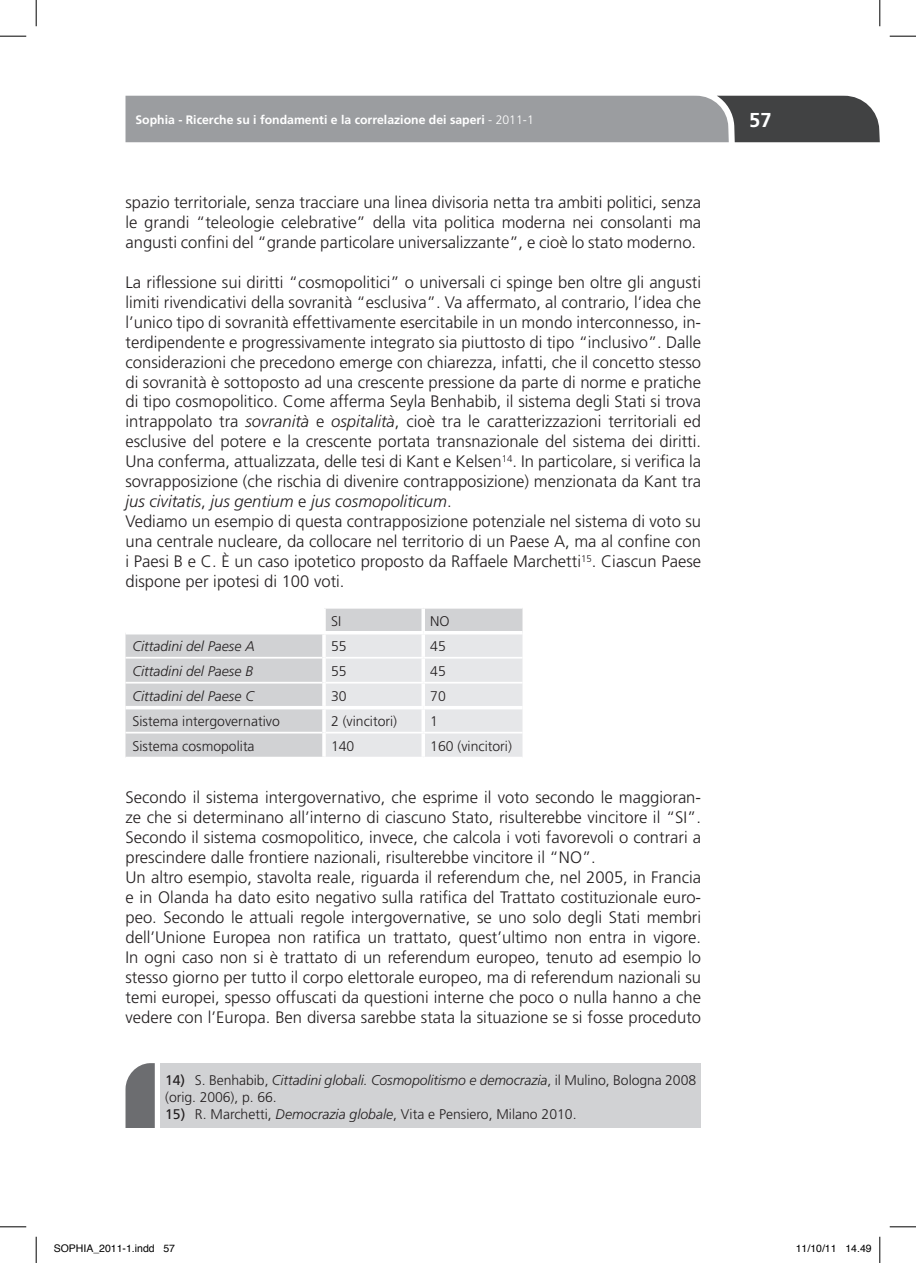
<style>
.page{position:relative;width:916px;height:1263px;background:#fff}
.page>*{position:absolute;margin:0;border:0;box-sizing:border-box;transform-origin:0 0}
.t1{font:700 20.12px "Frutiger";color:#fff}
.testo{font:300 16.62px/19.9px "Frutiger";color:#231f20;text-align:justify}
.note{font:300 16.62px/19.9px "Frutiger";color:#231f20;text-align:justify}
.note-2{font:300 14px/16.8px "Frutiger";color:#231f20}
.t2{font:italic 300 14px "Frutiger";color:#231f20}
.t3{font:700 12.25px "Frutiger";color:#fff}
.t4{font:10.5px "Helvetica";color:#000}
.s1{font-weight:300}
.s2{font-style:italic}
.s3{font-weight:400}
</style>
<div class="page">
<svg style="left:125px;top:96px;width:754px;height:46px;background:#8b8d90"></svg>
<div style="left:160px;top:1063px;width:541px;height:65px;background:#d1d2d4"></div>
<svg style="left:125px;top:1063px;width:30px;height:65px;background:#7a7b7e"></svg>
<svg style="left:125px;top:609px;width:397px;height:148px;background:#d8d8da"></svg>
<div style="left:326px;top:634px;width:196px;height:123px;background:#e6e7e9"></div>
<hr style="left:125px;top:657px;width:197px;height:2px;background:#fff">
<hr style="left:326px;top:657px;width:97px;height:2px;background:#fff">
<hr style="left:125px;top:682px;width:197px;height:2px;background:#fff">
<hr style="left:326px;top:682px;width:97px;height:2px;background:#fff">
<hr style="left:125px;top:732px;width:197px;height:1px;background:#fff">
<hr style="left:326px;top:732px;width:97px;height:1px;background:#fff">
<hr style="left:322px;top:609px;width:4px;height:22px;background:#fff">
<hr style="left:322px;top:634px;width:4px;height:24px;background:#fff">
<hr style="left:322px;top:658px;width:4px;height:25px;background:#fff">
<hr style="left:322px;top:683px;width:4px;height:23px;background:#fff">
<hr style="left:322px;top:709px;width:4px;height:24px;background:#fff">
<hr style="left:322px;top:733px;width:4px;height:24px;background:#fff">
<svg style="left:421px;top:609px;width:4px;height:22px"></svg>
<svg style="left:421px;top:634px;width:4px;height:23px"></svg>
<svg style="left:421px;top:659px;width:4px;height:23px"></svg>
<svg style="left:421px;top:684px;width:4px;height:22px"></svg>
<svg style="left:421px;top:709px;width:4px;height:23px"></svg>
<svg style="left:421px;top:733px;width:4px;height:24px"></svg>
<hr style="left:423px;top:657px;width:99px;height:2px;background:#fff">
<hr style="left:423px;top:682px;width:99px;height:2px;background:#fff">
<hr style="left:423px;top:732px;width:99px;height:1px;background:#fff">
<hr style="left:125px;top:631px;width:199px;height:3px;background:#fff">
<hr style="left:324px;top:631px;width:99px;height:3px;background:#fff">
<hr style="left:423px;top:631px;width:99px;height:3px;background:#fff">
<hr style="left:125px;top:706px;width:199px;height:3px;background:#fff">
<hr style="left:324px;top:706px;width:99px;height:3px;background:#fff">
<hr style="left:423px;top:706px;width:99px;height:3px;background:#fff">
<svg style="left:0;top:36px;width:26px;height:1px"></svg>
<svg style="left:889px;top:36px;width:27px;height:1px"></svg>
<svg style="left:0;top:1226px;width:26px;height:1px"></svg>
<svg style="left:889px;top:1226px;width:27px;height:1px"></svg>
<svg style="left:36px;top:0;width:1px;height:26px"></svg>
<svg style="left:36px;top:1237px;width:1px;height:26px"></svg>
<svg style="left:879px;top:0;width:1px;height:26px"></svg>
<svg style="left:879px;top:1237px;width:1px;height:26px"></svg>
<p class="t3" style="left:135px;top:112px;width:400px">Sophia - Ricerche su i fondamenti e la correlazione dei saperi <span class="s1">- 2011-1</span></p>
<p class="t1" style="left:749px;top:108px;width:24px">57</p>
<p class="note" style="left:125px;top:192px;width:577px">spazio territoriale, senza tracciare una linea divisoria netta tra ambiti politici, senza le grandi “teleologie celebrative” della vita politica moderna nei consolanti ma angusti confini del “grande particolare universalizzante”, e cioè lo stato moderno.</p>
<p class="testo" style="left:125px;top:272px;width:577px">La riflessione sui diritti “cosmopolitici” o universali ci spinge ben oltre gli angusti limiti rivendicativi della sovranità “esclusiva”. Va affermato, al contrario, l’idea che l’unico tipo di sovranità effettivamente esercitabile in un mondo interconnesso, in&shy;terdipendente e progressivamente integrato sia piuttosto di tipo “inclusivo”. Dalle considerazioni che precedono emerge con chiarezza, infatti, che il concetto stesso di sovranità è sottoposto ad una crescente pressione da parte di norme e pratiche di tipo cosmopolitico. Come afferma Seyla Benhabib, il sistema degli Stati si trova intrappolato tra <span class="s2">sovranità</span> e <span class="s2">ospitalità</span>, cioè tra le caratterizzazioni territoriali ed esclusive del potere e la crescente portata transnazionale del sistema dei diritti.<br>Una conferma, attualizzata, delle tesi di Kant e Kelsen<sup>14</sup>. In particolare, si verifica la sovrapposizione (che rischia di divenire contrapposizione) menzionata da Kant tra <span class="s2">jus civitatis</span>, <span class="s2">jus gentium</span> e <span class="s2">jus cosmopoliticum</span>.</p>
<p class="testo" style="left:125px;top:511px;width:577px">Vediamo un esempio di questa contrapposizione potenziale nel sistema di voto su una centrale nucleare, da collocare nel territorio di un Paese A, ma al confine con i Paesi B e C. È un caso ipotetico proposto da Raffaele Marchetti<sup>15</sup>. Ciascun Paese dispone per ipotesi di 100 voti.</p>
<p class="note-2" style="left:331px;top:612px;width:12px">SI</p>
<p class="note-2" style="left:430px;top:612px;width:21px">NO</p>
<p class="t2" style="left:132px;top:638px;width:124px">Cittadini del Paese A</p>
<p class="note-2" style="left:331px;top:637px;width:17px">55</p>
<p class="note-2" style="left:430px;top:637px;width:17px">45</p>
<p class="t2" style="left:132px;top:663px;width:122px">Cittadini del Paese B</p>
<p class="note-2" style="left:331px;top:662px;width:17px">55</p>
<p class="note-2" style="left:430px;top:662px;width:17px">45</p>
<p class="t2" style="left:132px;top:688px;width:123px">Cittadini del Paese C</p>
<p class="note-2" style="left:331px;top:687px;width:17px">30</p>
<p class="note-2" style="left:430px;top:687px;width:17px">70</p>
<p class="note-2" style="left:132px;top:712px;width:149px">Sistema intergovernativo</p>
<p class="note-2" style="left:331px;top:712px;width:68px">2 (vincitori)</p>
<p class="note-2" style="left:430px;top:712px;width:9px">1</p>
<p class="note-2" style="left:132px;top:737px;width:124px">Sistema cosmopolita</p>
<p class="note-2" style="left:331px;top:737px;width:25px">140</p>
<p class="note-2" style="left:430px;top:737px;width:83px">160 (vincitori)</p>
<p class="testo" style="left:125px;top:787px;width:577px">Secondo il sistema intergovernativo, che esprime il voto secondo le maggioran&shy;ze che si determinano all’interno di ciascuno Stato, risulterebbe vincitore il “SI”.<br>Secondo il sistema cosmopolitico, invece, che calcola i voti favorevoli o contrari a prescindere dalle frontiere nazionali, risulterebbe vincitore il “NO”.</p>
<p class="testo" style="left:125px;top:867px;width:577px">Un altro esempio, stavolta reale, riguarda il referendum che, nel 2005, in Francia e in Olanda ha dato esito negativo sulla ratifica del Trattato costituzionale euro&shy;peo. Secondo le attuali regole intergovernative, se uno solo degli Stati membri dell’Unione Europea non ratifica un trattato, quest’ultimo non entra in vigore.<br>In ogni caso non si è trattato di un referendum europeo, tenuto ad esempio lo stesso giorno per tutto il corpo elettorale europeo, ma di referendum nazionali su temi europei, spesso offuscati da questioni interne che poco o nulla hanno a che vedere con l’Europa. Ben diversa sarebbe stata la situazione se si fosse proceduto</p>
<p class="note-2" style="left:165px;top:1072px;width:532px"><span class="s3">14)</span> S. Benhabib, <span class="s2">Cittadini globali. Cosmopolitismo e democrazia</span>, il Mulino, Bologna 2008 (orig. 2006), p. 66.</p>
<p class="note-2" style="left:165px;top:1105px;width:413px"><span class="s3">15)</span> R. Marchetti, <span class="s2">Democrazia globale</span>, Vita e Pensiero, Milano 2010.</p>
<p class="t4" style="left:54px;top:1241px;width:123px">SOPHIA_2011-1.indd 57</p>
<p class="t4" style="left:795px;top:1241px;width:77px">11/10/11 14.49</p>
</div>
